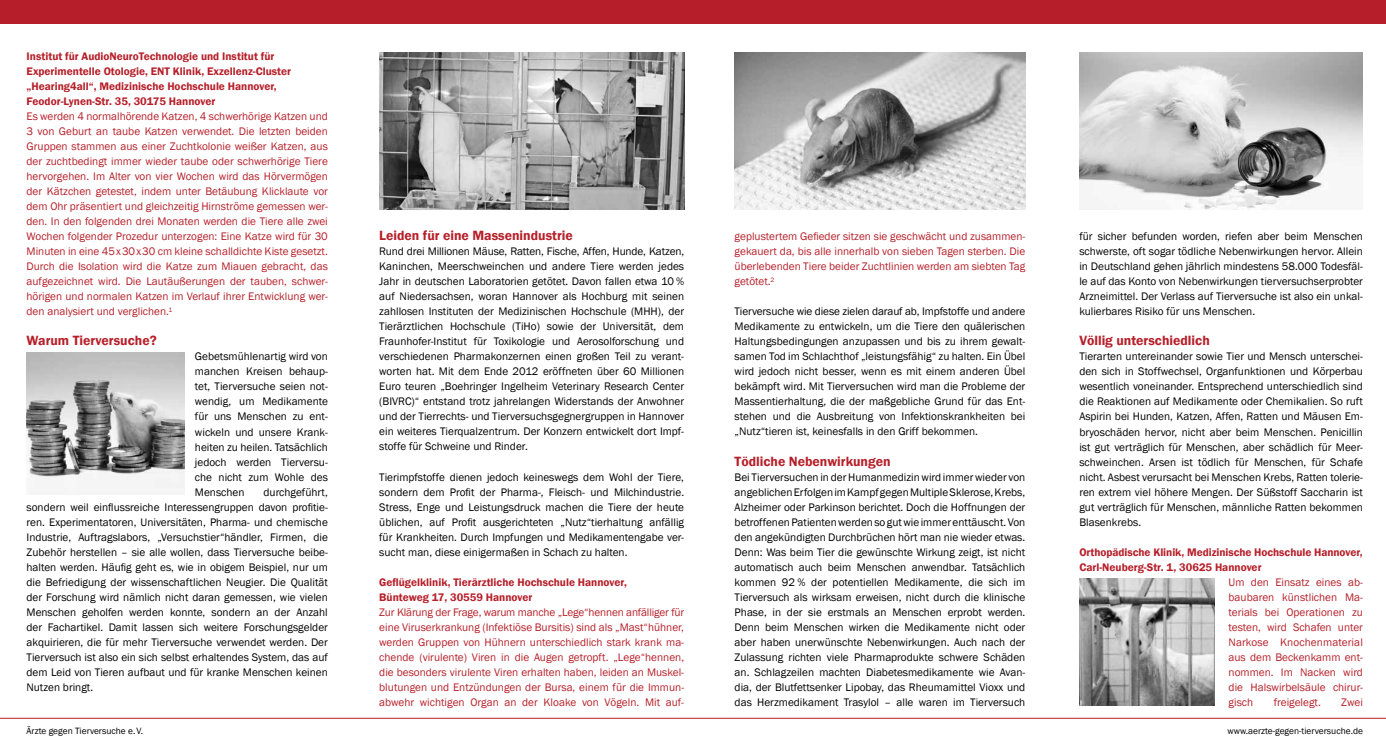
<style>
.page{position:relative;width:1386px;height:745px;background:#fff}
.page>*{position:absolute;margin:0;border:0;box-sizing:border-box;transform-origin:0 0}
.t1{font:600 13.75px "Franklin Gothic";color:#b61f29}
.t2{font:11.25px/15px "Franklin Gothic";color:#000;text-align:justify}
.t3{font:11.25px/15px "Franklin Gothic";color:#b61f29;text-align:justify}
.t4{font:600 11.25px/15px "Franklin Gothic";color:#b61f29}
.t5{font:9.38px "Franklin Gothic";color:#000}
</style>
<div class="page">
<hr style="left:0;top:717px;width:1385px;height:1px;background:#b61f29">
<img style="left:379px;top:52px;width:305px;height:157px">
<img style="left:27px;top:352px;width:157px;height:136px">
<img style="left:1079px;top:52px;width:283px;height:157px">
<img style="left:734px;top:52px;width:291px;height:157px">
<img style="left:1079px;top:578px;width:135px;height:127px">
<div style="left:0;top:0;width:1385px;height:24px;background:#b61f29"></div>
<p class="t4" style="left:27px;top:49px;width:266px">Institut für AudioNeuroTechnologie und Institut für Experimentelle Otologie, ENT Klinik, Exzellenz-Cluster „Hearing4all“, Medizinische Hochschule Hannover, Feodor-Lynen-Str. 35, 30175 Hannover</p>
<p class="t3" style="left:27px;top:109px;width:303px">Es werden 4 normalhörende Katzen, 4 schwerhörige Katzen und 3 von Geburt an taube Katzen verwendet. Die letzten beiden Gruppen stammen aus einer Zuchtkolonie weißer Katzen, aus der zuchtbedingt immer wieder taube oder schwerhörige Tiere hervorgehen. Im Alter von vier Wochen wird das Hörvermögen der Kätzchen getestet, indem unter Betäubung Klicklaute vor dem Ohr präsentiert und gleichzeitig Hirnströme gemessen wer&shy;den. In den folgenden drei Monaten werden die Tiere alle zwei Wochen folgender Prozedur unterzogen: Eine Katze wird für 30<br>Minuten in eine 45x30x30 cm kleine schalldichte Kiste gesetzt.<br>Durch die Isolation wird die Katze zum Miauen gebracht, das aufgezeichnet wird. Die Lautäußerungen der tauben, schwer&shy;hörigen und normalen Katzen im Verlauf ihrer Entwicklung wer&shy;den analysiert und verglichen.<sup>1</sup></p>
<p class="t1" style="left:27px;top:332px;width:132px">Warum Tierversuche?</p>
<p class="t2" style="left:195px;top:349px;width:134px">Gebetsmühlenartig wird von manchen Kreisen behaup&shy;tet, Tierversuche seien not&shy;wendig, um Medikamente für uns Menschen zu ent&shy;wickeln und unsere Krank&shy;heiten zu heilen. Tatsächlich jedoch werden Tierversu&shy;che nicht zum Wohle des Menschen</p>
<p class="t2" style="left:27px;top:484px;width:303px;text-indent:237px">durchgeführt, sondern weil einflussreiche Interessengruppen davon profitie&shy;ren. Experimentatoren, Universitäten, Pharma- und chemische Industrie, Auftragslabors, „Versuchstier“händler, Firmen, die Zubehör herstellen – sie alle wollen, dass Tierversuche beibe&shy;halten werden. Häufig geht es, wie in obigem Beispiel, nur um die Befriedigung der wissenschaftlichen Neugier. Die Qualität der Forschung wird nämlich nicht daran gemessen, wie vielen Menschen geholfen werden konnte, sondern an der Anzahl der Fachartikel. Damit lassen sich weitere Forschungsgelder akquirieren, die für mehr Tierversuche verwendet werden. Der Tierversuch ist also ein sich selbst erhaltendes System, das auf dem Leid von Tieren aufbaut und für kranke Menschen keinen Nutzen bringt.</p>
<p class="t1" style="left:379px;top:227px;width:195px">Leiden für eine Massenindustrie</p>
<p class="t2" style="left:379px;top:244px;width:306px">Rund drei Millionen Mäuse, Ratten, Fische, Affen, Hunde, Katzen, Kaninchen, Meerschweinchen und andere Tiere werden jedes Jahr in deutschen Laboratorien getötet. Davon fallen etwa 10 % auf Niedersachsen, woran Hannover als Hochburg mit seinen zahllosen Instituten der Medizinischen Hochschule (MHH), der Tierärztlichen Hochschule (TiHo) sowie der Universität, dem Fraunhofer-Institut für Toxikologie und Aerosolforschung und verschiedenen Pharmakonzernen einen großen Teil zu verant&shy;worten hat. Mit dem Ende 2012 eröffneten über 60 Millionen Euro teuren „Boehringer Ingelheim Veterinary Research Center (BIVRC)“ entstand trotz jahrelangen Widerstands der Anwohner und der Tierrechts- und Tierversuchsgegnergruppen in Hannover ein weiteres Tierqualzentrum. Der Konzern entwickelt dort Impf&shy;stoffe für Schweine und Rinder.</p>
<p class="t2" style="left:379px;top:469px;width:306px">Tierimpfstoffe dienen jedoch keineswegs dem Wohl der Tiere, sondern dem Profit der Pharma-, Fleisch- und Milchindustrie.<br>Stress, Enge und Leistungsdruck machen die Tiere der heute üblichen, auf Profit ausgerichteten „Nutz“tierhaltung anfällig für Krankheiten. Durch Impfungen und Medikamentengabe ver&shy;sucht man, diese einigermaßen in Schach zu halten.</p>
<p class="t4" style="left:379px;top:574px;width:249px">Geflügelklinik, Tierärztliche Hochschule Hannover,<br>Bünteweg 17, 30559 Hannover</p>
<p class="t3" style="left:379px;top:604px;width:306px">Zur Klärung der Frage, warum manche „Lege“hennen anfälliger für eine Viruserkrankung (Infektiöse Bursitis) sind als „Mast“hühner, werden Gruppen von Hühnern unterschiedlich stark krank ma&shy;chende (virulente) Viren in die Augen getropft. „Lege“hennen, die besonders virulente Viren erhalten haben, leiden an Muskel&shy;blutungen und Entzündungen der Bursa, einem für die Immun&shy;abwehr wichtigen Organ an der Kloake von Vögeln. Mit auf-</p>
<p class="t3" style="left:734px;top:229px;width:292px">geplustertem Gefieder sitzen sie geschwächt und zusammen&shy;gekauert da, bis alle innerhalb von sieben Tagen sterben. Die überlebenden Tiere beider Zuchtlinien werden am siebten Tag getötet.<sup>2</sup></p>
<p class="t2" style="left:734px;top:304px;width:292px">Tierversuche wie diese zielen darauf ab, Impfstoffe und andere Medikamente zu entwickeln, um die Tiere den quälerischen Haltungsbedingungen anzupassen und bis zu ihrem gewalt&shy;samen Tod im Schlachthof „leistungsfähig“ zu halten. Ein Übel wird jedoch nicht besser, wenn es mit einem anderen Übel bekämpft wird. Mit Tierversuchen wird man die Probleme der Massentierhaltung, die der maßgebliche Grund für das Ent&shy;stehen und die Ausbreitung von Infektionskrankheiten bei „Nutz“tieren ist, keinesfalls in den Griff bekommen.</p>
<p class="t1" style="left:734px;top:452px;width:157px">Tödliche Nebenwirkungen</p>
<p class="t2" style="left:734px;top:469px;width:292px">Bei Tierversuchen in der Humanmedizin wird immer wieder von angeblichen Erfolgen im Kampf gegen Multiple Sklerose, Krebs, Alzheimer oder Parkinson berichtet. Doch die Hoffnungen der betroffenen Patienten werden so gut wie immer enttäuscht. Von den angekündigten Durchbrüchen hört man nie wieder etwas.<br>Denn: Was beim Tier die gewünschte Wirkung zeigt, ist nicht automatisch auch beim Menschen anwendbar. Tatsächlich kommen 92 % der potentiellen Medikamente, die sich im Tierversuch als wirksam erweisen, nicht durch die klinische Phase, in der sie erstmals an Menschen erprobt werden.<br>Denn beim Menschen wirken die Medikamente nicht oder aber haben unerwünschte Nebenwirkungen. Auch nach der Zulassung richten viele Pharmaprodukte schwere Schäden an. Schlagzeilen machten Diabetesmedikamente wie Avan&shy;dia, der Blutfettsenker Lipobay, das Rheumamittel Vioxx und das Herzmedikament Trasylol – alle waren im Tierversuch</p>
<p class="t2" style="left:1079px;top:229px;width:285px">für sicher befunden worden, riefen aber beim Menschen schwerste, oft sogar tödliche Nebenwirkungen hervor. Allein in Deutschland gehen jährlich mindestens 58.000 Todesfäl&shy;le auf das Konto von Nebenwirkungen tierversuchserprobter Arzneimittel. Der Verlass auf Tierversuche ist also ein unkal&shy;kulierbares Risiko für uns Menschen.</p>
<p class="t1" style="left:1079px;top:332px;width:132px">Völlig unterschiedlich</p>
<p class="t2" style="left:1079px;top:349px;width:285px">Tierarten untereinander sowie Tier und Mensch unterschei&shy;den sich in Stoffwechsel, Organfunktionen und Körperbau wesentlich voneinander. Entsprechend unterschiedlich sind die Reaktionen auf Medikamente oder Chemikalien. So ruft Aspirin bei Hunden, Katzen, Affen, Ratten und Mäusen Em&shy;bryoschäden hervor, nicht aber beim Menschen. Penicillin ist gut verträglich für Menschen, aber schädlich für Meer&shy;schweinchen. Arsen ist tödlich für Menschen, für Schafe nicht. Asbest verursacht bei Menschen Krebs, Ratten tolerie&shy;ren extrem viel höhere Mengen. Der Süßstoff Saccharin ist gut verträglich für Menschen, männliche Ratten bekommen Blasenkrebs.</p>
<p class="t4" style="left:1079px;top:544px;width:285px">Orthopädische Klinik, Medizinische Hochschule Hannover,<br>Carl-Neuberg-Str. 1, 30625 Hannover</p>
<p class="t3" style="left:1228px;top:574px;width:136px">Um den Einsatz eines ab&shy;baubaren künstlichen Ma&shy;terials bei Operationen zu testen, wird Schafen unter Narkose Knochenmaterial aus dem Beckenkamm ent&shy;nommen. Im Nacken wird die Halswirbelsäule chirur&shy;gisch</p>
<p class="t3" style="left:1273px;top:694px;width:49px">freigelegt.</p>
<p class="t3" style="left:1341px;top:694px;width:23px">Zwei</p>
<p class="t5" style="left:27px;top:724px;width:118px">Ärzte gegen Tierversuche e.V.</p>
<p class="t5" style="left:1227px;top:724px;width:137px">www.aerzte-gegen-tierversuche.de</p>
</div>
